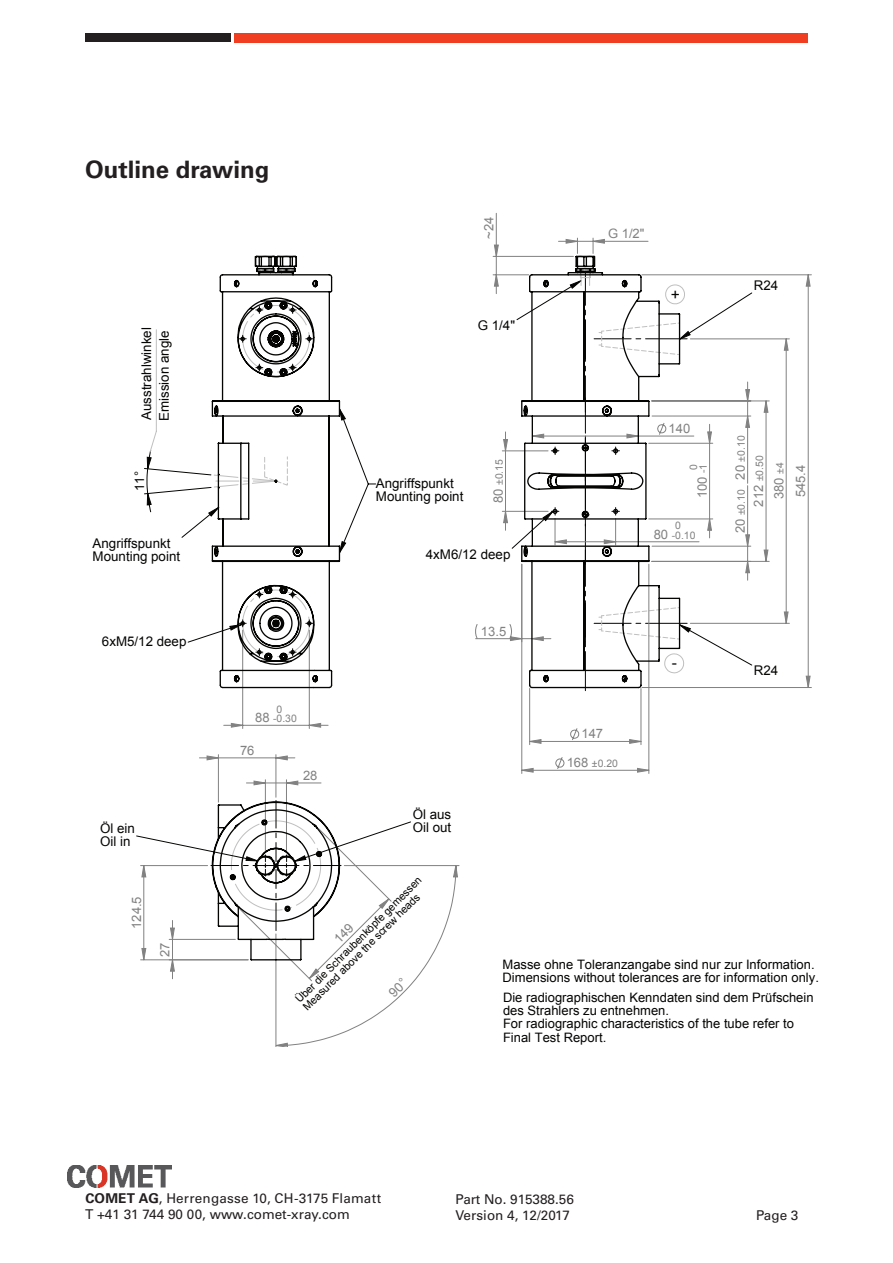
<style>
.page{position:relative;width:893px;height:1263px;background:#fff}
.page>*{position:absolute;margin:0;border:0;box-sizing:border-box;transform-origin:0 0}
.t1{font:700 24px "Univers LT Std";color:#231f20}
.t2{font:15.6px "Arial";color:#040503}
.t3{font:13.5px "Univers LT Std";color:#231f20}
.t4{font:13.35px/13.4px "Arial";color:#040503}
.t5{font:13.05px/13.2px "Arial";color:#040503}
.t6{font:13.05px "Arial";color:#808180}
.t7{font:10.65px/10.6px "Arial";color:#040503}
.t8{font:10.35px/9.8px "Arial";color:#808180}
.s1{font-size:10.35px}
.s2{font-size:13.05px}
.s3{font-weight:700}
</style>
<div class="page">
<img style="left:67px;top:1165px;width:104px;height:22px">
<div style="left:85px;top:33px;width:145px;height:8px;background:#231f20"></div>
<div style="left:234px;top:33px;width:574px;height:10px;background:#ef3e22"></div>
<hr style="left:84px;top:208px;width:743px;height:1px;background:#040503">
<hr style="left:84px;top:208px;width:1px;height:838px;background:#040503">
<hr style="left:827px;top:208px;width:1px;height:838px;background:#040503">
<hr style="left:84px;top:1093px;width:743px;height:1px;background:#040503">
<hr style="left:84px;top:1262px;width:743px;height:1px;background:#040503">
<hr style="left:84px;top:1227px;width:743px;height:1px;background:#040503">
<hr style="left:84px;top:1147px;width:743px;height:1px;background:#040503">
<hr style="left:141px;top:959px;width:107px;height:1px;background:#808180">
<hr style="left:141px;top:865px;width:67px;height:1px;background:#808180">
<hr style="left:169px;top:939px;width:66px;height:1px;background:#808180">
<hr style="left:642px;top:687px;width:169px;height:1px;background:#808180">
<hr style="left:642px;top:274px;width:169px;height:1px;background:#808180">
<hr style="left:496px;top:213px;width:1px;height:43px;background:#808180">
<svg style="left:144px;top:329px;width:26px;height:184px"></svg>
<svg style="left:141px;top:866px;width:6px;height:94px"></svg>
<svg style="left:170px;top:275px;width:640px;height:696px"></svg>
<svg style="left:745px;top:382px;width:24px;height:198px"></svg>
<svg style="left:783px;top:338px;width:6px;height:286px"></svg>
<svg style="left:707px;top:424px;width:5px;height:114px"></svg>
<svg style="left:475px;top:238px;width:212px;height:506px"></svg>
<svg style="left:199px;top:755px;width:96px;height:6px"></svg>
<svg style="left:211px;top:255px;width:130px;height:434px"></svg>
<svg style="left:520px;top:253px;width:161px;height:436px"></svg>
<svg style="left:211px;top:800px;width:247px;height:246px"></svg>
<h1 class="t1" style="left:85px;top:156px;width:186px">Outline drawing</h1>
<p class="t4" style="left:140px;top:420px;width:94px;rotate:-90deg">Ausstrahlwinkel</p>
<p class="t4" style="left:158px;top:421px;width:92px;rotate:-90deg">Emission angle</p>
<p class="t5" style="left:133px;top:491px;width:21px;rotate:-90deg">11°</p>
<p class="t4" style="left:93px;top:536px;width:89px">Angriffspunkt<br>Mounting point</p>
<p class="t4" style="left:102px;top:634px;width:86px">6xM5/12 deep</p>
<p class="t4" style="left:100px;top:821px;width:36px">Öl ein<br>Oil in</p>
<p class="t6" style="left:255px;top:709px;width:23px">88 <span class="s1">-</span></p>
<p class="t8" style="left:277px;top:704px;width:22px">0<br>0.30</p>
<p class="t6" style="left:240px;top:742px;width:16px">76</p>
<p class="t6" style="left:303px;top:767px;width:16px">28</p>
<p class="t6" style="left:480px;top:239px;width:24px;rotate:-90deg">~24</p>
<p class="t4" style="left:478px;top:319px;width:39px">G 1/4"</p>
<p class="t4" style="left:376px;top:476px;width:89px">Angriffspunkt<br>Mounting point</p>
<p class="t8" style="left:494px;top:503px;width:45px;rotate:-90deg"><span class="s2">80</span> ±0.15</p>
<p class="t4" style="left:426px;top:547px;width:86px">4xM6/12 deep</p>
<p class="t6" style="left:481px;top:622px;width:27px">13.5</p>
<p class="t4" style="left:413px;top:808px;width:40px">Öl aus<br>Oil out</p>
<p class="t6" style="left:608px;top:225px;width:38px">G 1/2"</p>
<p class="t2" style="left:671px;top:284px;width:11px">+</p>
<p class="t4" style="left:754px;top:278px;width:26px">R24</p>
<p class="t6" style="left:668px;top:420px;width:23px">140</p>
<p class="t8" style="left:689px;top:470px;width:7px;rotate:-90deg">0<br>1</p>
<p class="t6" style="left:694px;top:498px;width:30px;rotate:-90deg">100 <span class="s1">-</span></p>
<p class="t6" style="left:654px;top:526px;width:23px">80 <span class="s1">-</span></p>
<p class="t8" style="left:675px;top:521px;width:22px">0<br>0.10</p>
<p class="t8" style="left:736px;top:533px;width:99px;rotate:-90deg"><span class="s2">20</span> ±0.10 <span class="s2">20</span> ±0.10</p>
<p class="t8" style="left:755px;top:507px;width:53px;rotate:-90deg"><span class="s2">212</span> ±0.50</p>
<p class="t6" style="left:770px;top:499px;width:38px;rotate:-90deg">380 <span class="s1">±4</span></p>
<p class="t6" style="left:792px;top:497px;width:34px;rotate:-90deg">545.4</p>
<p class="t6" style="left:581px;top:725px;width:23px">147</p>
<p class="t8" style="left:567px;top:759px;width:53px"><span class="s2">168</span> ±0.20</p>
<p class="t2" style="left:672px;top:652px;width:7px">-</p>
<p class="t4" style="left:754px;top:664px;width:26px">R24</p>
<p class="t6" style="left:128px;top:929px;width:34px;rotate:-90deg">124.5</p>
<p class="t6" style="left:156px;top:957px;width:16px;rotate:-90deg">27</p>
<p class="t7" style="left:294px;top:997px;width:175px;rotate:-45deg">Über die Schraubenköpfe gemessen<br>Measured above the screw heads</p>
<p class="t5" style="left:503px;top:958px;width:318px">Masse ohne Toleranzangabe sind nur zur Information.<br>Dimensions without tolerances are for information only.</p>
<p class="t5" style="left:503px;top:991px;width:312px">Die radiographischen Kenndaten sind dem Prüfschein des Strahlers zu entnehmen.<br>For radiographic characteristics of the tube refer to Final Test Report.</p>
<p class="t3" style="left:85px;top:1191px;width:297px"><span class="s3">COMET AG</span>, Herrengasse 10, CH-3175 Flamatt</p>
<p class="t3" style="left:455px;top:1191px;width:120px">Part No. 915388.56</p>
<p class="t2" style="left:85px;top:1198px;width:108px">Tube-assembly</p>
<p class="t3" style="left:85px;top:1206px;width:266px">T +41 31 744 90 00, www.comet-xray.com</p>
<p class="t3" style="left:455px;top:1207px;width:116px">Version 4, 12/2017</p>
<p class="t3" style="left:756px;top:1207px;width:44px">Page 3</p>
</div>
